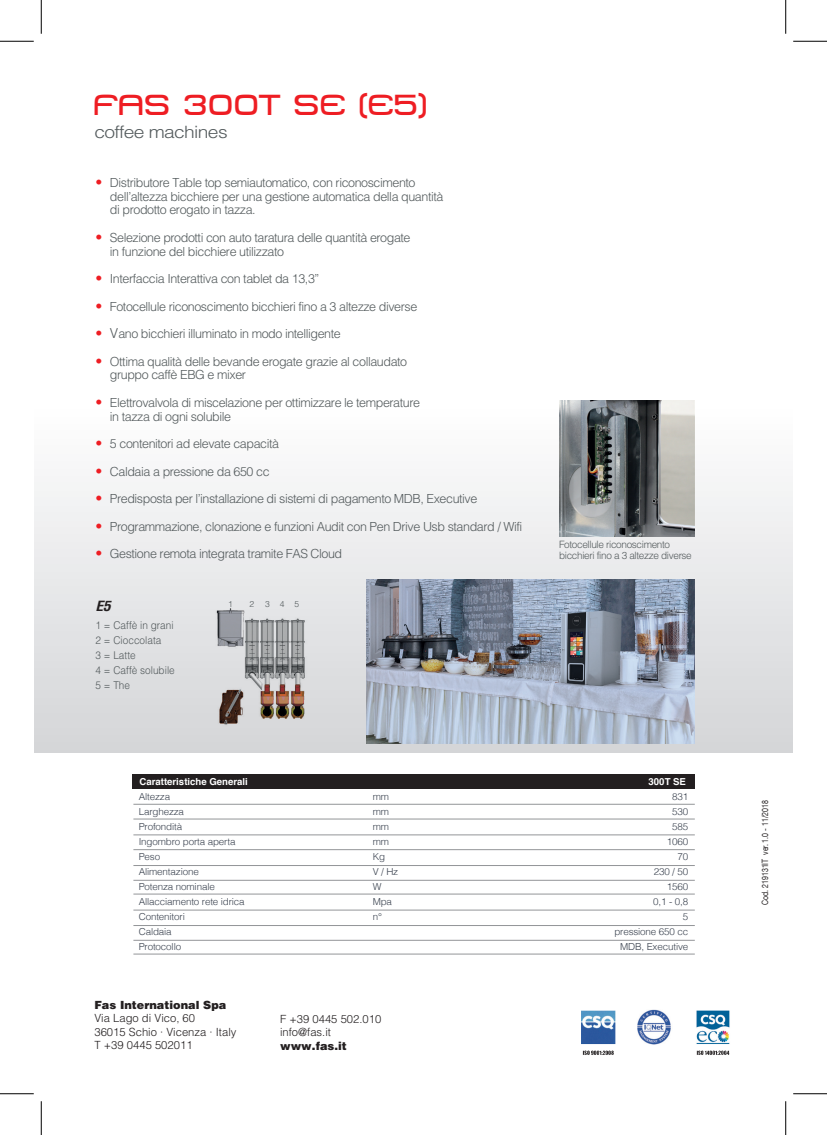
<style>
.page{position:relative;width:827px;height:1135px;background:#fff}
.page>*{position:absolute;margin:0;border:0;box-sizing:border-box;transform-origin:0 0}
.t1{font:28.88px "Metro DF";color:#ee1d23}
.t2{font:300 17px "Helvetica";letter-spacing:-.035em;color:#535a5c;scale:1.13 1}
.t3{font:italic 700 condensed 13.75px "Helvetica";color:#231f20;scale:1.13 1}
.t4{font:300 12.5px/13.8px "Helvetica";letter-spacing:-.035em;color:#535a5c}
.t5{font:300 11.25px/13.5px "Helvetica";color:#231f20}
.t6{font:900 11.25px "Helvetica";color:#231f20}
.t7{font:300 10.75px/15px "Helvetica";color:#535a5c;scale:.94 1}
.t8{font:300 10.12px/11.2px "Helvetica";letter-spacing:-.035em;color:#535a5c}
.t9{font:300 9.62px "Helvetica";letter-spacing:-.015em;color:#39414e}
.t10{font:700 9.62px "Helvetica";color:#fff}
.t11{font:8.75px "Helvetica Neue";color:#231f20;scale:.8 1}
.t12{font:300 8.5px "Helvetica";color:#535a5c}
.s1{font-size:13.75px;color:#ee1d23}
.s2{font-size:13.75px}
</style>
<div class="page">
<img style="left:34px;top:407px;width:758px;height:345px">
<img style="left:581px;top:1010px;width:149px;height:45px">
<hr style="left:133px;top:954px;width:561px;height:1px;background:#939598">
<hr style="left:133px;top:940px;width:561px;height:1px;background:#939598">
<hr style="left:133px;top:925px;width:561px;height:1px;background:#939598">
<hr style="left:133px;top:910px;width:561px;height:1px;background:#939598">
<hr style="left:133px;top:894px;width:561px;height:1px;background:#939598">
<hr style="left:133px;top:880px;width:561px;height:1px;background:#939598">
<hr style="left:133px;top:865px;width:561px;height:1px;background:#939598">
<hr style="left:133px;top:849px;width:561px;height:1px;background:#939598">
<hr style="left:133px;top:835px;width:561px;height:1px;background:#939598">
<hr style="left:133px;top:819px;width:561px;height:1px;background:#939598">
<hr style="left:133px;top:804px;width:561px;height:1px;background:#939598">
<div style="left:132px;top:774px;width:562px;height:14px;background:#231f20"></div>
<img style="left:367px;top:579px;width:327px;height:165px">
<img style="left:172px;top:599px;width:172px;height:143px">
<img style="left:559px;top:401px;width:135px;height:135px">
<hr style="left:0;top:41px;width:34px;height:1px;background:#000">
<hr style="left:793px;top:41px;width:34px;height:1px;background:#000">
<hr style="left:0;top:1093px;width:34px;height:1px;background:#000">
<hr style="left:793px;top:1093px;width:34px;height:1px;background:#000">
<hr style="left:41px;top:0;width:1px;height:34px;background:#000">
<hr style="left:41px;top:1101px;width:1px;height:34px;background:#000">
<hr style="left:785px;top:0;width:1px;height:34px;background:#000">
<hr style="left:785px;top:1101px;width:1px;height:34px;background:#000">
<h1 class="t1" style="left:94px;top:89px;width:335px">fAs 300T SE (E5)</h1>
<h2 class="t2" style="left:94px;top:122px;width:119px">coffee machines</h2>
<p class="t4" style="left:110px;top:175px;width:335px;text-indent:-14px"><span class="s1">•</span> Distributore Table top semiautomatico, con riconoscimento dell’altezza bicchiere per una gestione automatica della quantità di prodotto erogato in tazza.</p>
<p class="t4" style="left:110px;top:230px;width:302px;text-indent:-14px"><span class="s1">•</span> Selezione prodotti con auto taratura delle quantità erogate in funzione del bicchiere utilizzato</p>
<p class="t4" style="left:96px;top:271px;width:225px"><span class="s1">•</span> Interfaccia Interattiva con tablet da 13,3”</p>
<p class="t4" style="left:96px;top:299px;width:323px"><span class="s1">•</span> Fotocellule riconoscimento bicchieri fino a 3 altezze diverse</p>
<p class="t4" style="left:96px;top:326px;width:247px"><span class="s1">•</span> <span class="s2">V</span>ano bicchieri illuminato in modo intelligente</p>
<p class="t4" style="left:110px;top:354px;width:299px;text-indent:-14px"><span class="s1">•</span> Ottima qualità delle bevande erogate grazie al collaudato gruppo caffè EBG e mixer</p>
<p class="t4" style="left:110px;top:395px;width:311px;text-indent:-14px"><span class="s1">•</span> Elettrovalvola di miscelazione per ottimizzare le temperature in tazza di ogni solubile</p>
<p class="t4" style="left:96px;top:436px;width:185px"><span class="s1">•</span> 5 contenitori ad elevate capacità</p>
<p class="t4" style="left:96px;top:464px;width:176px"><span class="s1">•</span> Caldaia a pressione da 650 cc</p>
<p class="t4" style="left:96px;top:491px;width:383px"><span class="s1">•</span> Predisposta per l’installazione di sistemi di pagamento MDB, Executive</p>
<p class="t4" style="left:96px;top:519px;width:428px"><span class="s1">•</span> Programmazione, clonazione e funzioni Audit con Pen Drive Usb standard / Wifi</p>
<p class="t4" style="left:96px;top:546px;width:248px"><span class="s1">•</span> Gestione remota integrata tramite FAS Cloud</p>
<p class="t3" style="left:96px;top:597px;width:15px">E5</p>
<p class="t7" style="left:96px;top:617px;width:86px">1 = Caffè in grani<br>2 = Cioccolata<br>3 = Latte<br>4 = Caffè solubile<br>5 = The</p>
<p class="t12" style="left:228px;top:599px;width:6px">1</p>
<p class="t12" style="left:249px;top:599px;width:6px">2</p>
<p class="t12" style="left:265px;top:599px;width:36px">345</p>
<p class="t8" style="left:559px;top:538px;width:134px">Fotocellule riconoscimento bicchieri fino a 3 altezze diverse</p>
<p class="t10" style="left:139px;top:773px;width:110px">Caratteristiche Generali</p>
<p class="t10" style="left:648px;top:773px;width:39px">300T SE</p>
<p class="t9" style="left:139px;top:789px;width:33px">Altezza</p>
<p class="t9" style="left:372px;top:789px;width:18px">mm</p>
<p class="t9" style="left:672px;top:789px;width:18px">831</p>
<p class="t9" style="left:139px;top:804px;width:47px">Larghezza</p>
<p class="t9" style="left:372px;top:804px;width:18px">mm</p>
<p class="t9" style="left:672px;top:804px;width:18px">530</p>
<p class="t9" style="left:139px;top:819px;width:45px">Profondità</p>
<p class="t9" style="left:372px;top:819px;width:18px">mm</p>
<p class="t9" style="left:672px;top:819px;width:18px">585</p>
<p class="t9" style="left:139px;top:834px;width:98px">Ingombro porta aperta</p>
<p class="t9" style="left:372px;top:834px;width:18px">mm</p>
<p class="t9" style="left:667px;top:834px;width:23px">1060</p>
<p class="t9" style="left:139px;top:849px;width:23px">Peso</p>
<p class="t9" style="left:372px;top:849px;width:14px">Kg</p>
<p class="t9" style="left:677px;top:849px;width:12px">70</p>
<p class="t9" style="left:139px;top:864px;width:62px">Alimentazione</p>
<p class="t9" style="left:372px;top:864px;width:27px">V / Hz</p>
<p class="t9" style="left:653px;top:864px;width:36px">230 / 50</p>
<p class="t9" style="left:139px;top:879px;width:78px">Potenza nominale</p>
<p class="t9" style="left:372px;top:879px;width:10px">W</p>
<p class="t9" style="left:667px;top:879px;width:23px">1560</p>
<p class="t9" style="left:139px;top:894px;width:108px">Allacciamento rete idrica</p>
<p class="t9" style="left:372px;top:894px;width:21px">Mpa</p>
<p class="t9" style="left:653px;top:894px;width:36px">0,1 - 0,8</p>
<p class="t9" style="left:139px;top:909px;width:48px">Contenitori</p>
<p class="t9" style="left:372px;top:909px;width:11px">n°</p>
<p class="t9" style="left:683px;top:909px;width:7px">5</p>
<p class="t9" style="left:139px;top:924px;width:35px">Caldaia</p>
<p class="t9" style="left:614px;top:924px;width:75px">pressione 650 cc</p>
<p class="t9" style="left:139px;top:939px;width:44px">Protocollo</p>
<p class="t9" style="left:620px;top:939px;width:70px">MDB, Executive</p>
<p class="t6" style="left:94px;top:997px;width:133px">Fas International Spa</p>
<p class="t5" style="left:94px;top:1011px;width:143px">Via Lago di Vico, 60<br>36015 Schio · Vicenza · Italy<br>T +39 0445 502011</p>
<p class="t5" style="left:280px;top:1012px;width:103px">F +39 0445 502.010 info@fas.it</p>
<p class="t6" style="left:280px;top:1038px;width:68px">www.fas.it</p>
<p class="t11" style="left:758px;top:905px;width:132px;rotate:-90deg">Cod. 219131IT ver. 1.0 - 11/2018</p>
</div>
